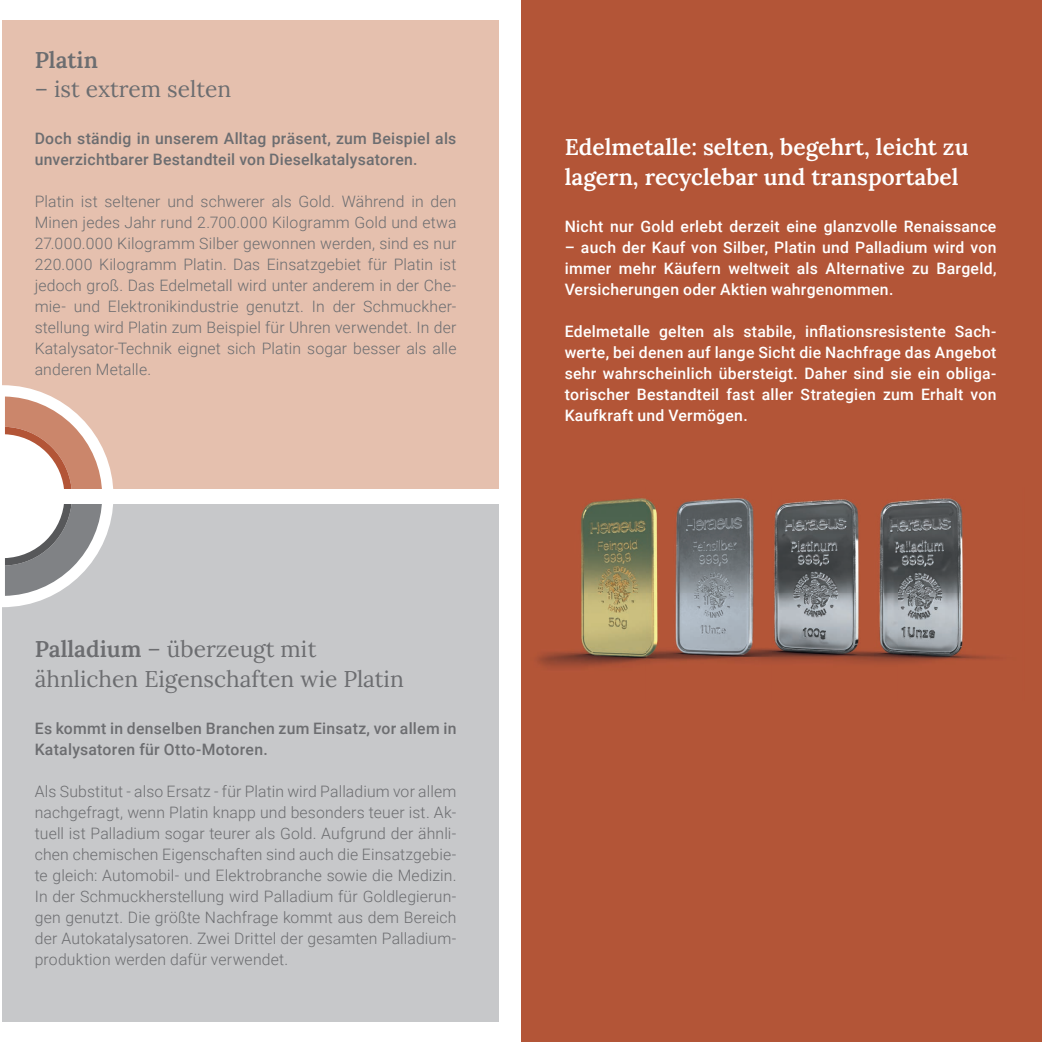
<style>
.page{position:relative;width:1042px;height:1042px;background:#fff}
.page>*{position:absolute;margin:0;border:0;box-sizing:border-box;transform-origin:0 0}
.t1{font:22.75px/29.8px "Lora";color:#6c6d70}
.t2{font:600 22.75px/29.8px "Lora";color:#fff}
.t3{font:600 22.75px "Lora";color:#6c6d70}
.t4{font:300 15.75px/21px "Roboto";letter-spacing:.01em;color:#6c6d70;text-align:justify}
.t5{font:500 15.75px/21px "Roboto";letter-spacing:.02em;color:#fff;text-align:justify}
.t6{font:500 15.75px/21px "Roboto";letter-spacing:.02em;color:#6c6d70}
.s1{font-weight:600}
</style>
<div class="page">
<div style="left:2px;top:20px;width:497px;height:476px;background:#e5c0ae"></div>
<div style="left:2px;top:496px;width:497px;height:526px;background:#c7c8ca"></div>
<svg style="left:2px;top:385px;width:111px;height:222px"></svg>
<div style="left:0;top:489px;width:499px;height:15px;background:#fff"></div>
<div style="left:521px;top:0;width:520px;height:1042px;background:#b35537"></div>
<img style="left:537px;top:498px;width:456px;height:170px">
<h1 class="t3" style="left:35px;top:42px;width:65px">Platin</h1>
<h1 class="t1" style="left:35px;top:73px;width:198px">– ist extrem selten</h1>
<p class="t6" style="left:35px;top:128px;width:423px">Doch ständig in unserem Alltag präsent, zum Beispiel als unverzichtbarer Bestandteil von Dieselkatalysatoren.</p>
<p class="t4" style="left:35px;top:191px;width:423px">Platin ist seltener und schwerer als Gold. Während in den Minen jedes Jahr rund 2.700.000 Kilogramm Gold und etwa 27.000.000 Kilogramm Silber gewonnen werden, sind es nur 220.000 Kilogramm Platin. Das Einsatzgebiet für Platin ist jedoch groß. Das Edelmetall wird unter anderem in der Che&shy;mie- und Elektronikindustrie genutzt. In der Schmuckher&shy;stellung wird Platin zum Beispiel für Uhren verwendet. In der Katalysator-Technik eignet sich Platin sogar besser als alle anderen Metalle.</p>
<h1 class="t1" style="left:35px;top:632px;width:371px"><span class="s1">Palladium</span> – überzeugt mit ähnlichen Eigenschaften wie Platin</h1>
<p class="t6" style="left:35px;top:717px;width:423px">Es kommt in denselben Branchen zum Einsatz, vor allem in<br>Katalysatoren für Otto-Motoren.</p>
<p class="t4" style="left:35px;top:780px;width:423px">Als Substitut - also Ersatz - für Platin wird Palladium vor allem nachgefragt, wenn Platin knapp und besonders teuer ist. Ak&shy;tuell ist Palladium sogar teurer als Gold. Aufgrund der ähnli&shy;chen chemischen Eigenschaften sind auch die Einsatzgebie&shy;te gleich: Automobil- und Elektrobranche sowie die Medizin.<br>In der Schmuckherstellung wird Palladium für Goldlegierun&shy;gen genutzt. Die größte Nachfrage kommt aus dem Bereich der Autokatalysatoren. Zwei Drittel der gesamten Palladium&shy;produktion werden dafür verwendet.</p>
<h1 class="t2" style="left:565px;top:131px;width:405px">Edelmetalle: selten, begehrt, leicht zu lagern, recyclebar und transportabel</h1>
<p class="t5" style="left:565px;top:216px;width:433px">Nicht nur Gold erlebt derzeit eine glanzvolle Renaissance</p>
<p class="t5" style="left:565px;top:237px;width:433px">– auch der Kauf von Silber, Platin und Palladium wird von immer mehr Käufern weltweit als Alternative zu Bargeld, Versicherungen oder Aktien wahrgenommen.</p>
<p class="t5" style="left:565px;top:321px;width:433px">Edelmetalle gelten als stabile, inflationsresistente Sach&shy;werte, bei denen auf lange Sicht die Nachfrage das Angebot sehr wahrscheinlich übersteigt. Daher sind sie ein obliga&shy;torischer Bestandteil fast aller Strategien zum Erhalt von Kaufkraft und Vermögen.</p>
</div>
